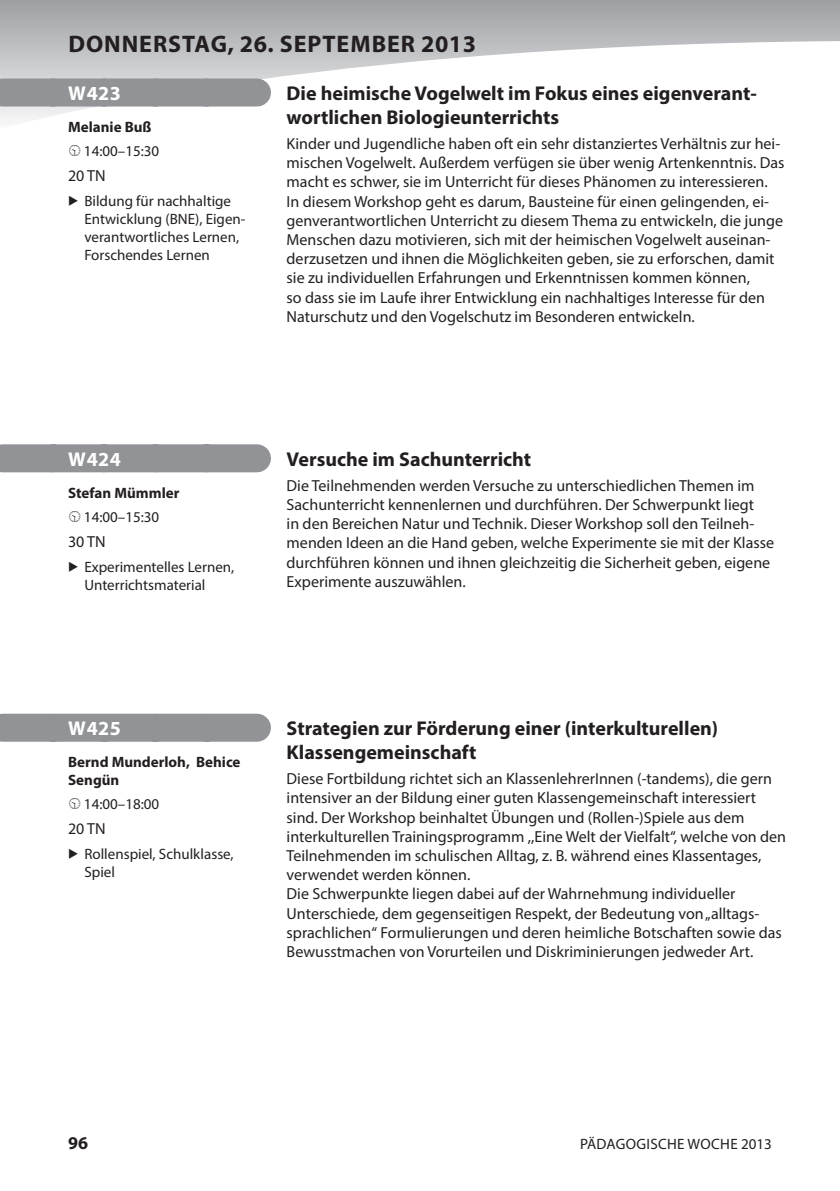
<style>
.page{position:relative;width:840px;height:1191px;background:#fff}
.page>*{position:absolute;margin:0;border:0;box-sizing:border-box;transform-origin:0 0}
.t1{font:700 24px "Myriad Pro";letter-spacing:.04em;color:#231f20}
.Titel{font:700 20px/24px "Myriad Pro";color:#231f20}
.Balken_links_kurz{font:700 20px "Myriad Pro";letter-spacing:.02em;color:#fff}
.t2{font:700 18px "Myriad Pro";color:#231f20}
.Beschreibung{font:16px/19.2px "Myriad Pro";color:#231f20}
.Teilnehmer{font:16px "Myriad Pro";color:#231f20}
.Stichwörter{font:15px/18px "Myriad Pro";color:#231f20}
.Referent{font:700 15px/18px "Myriad Pro";color:#231f20}
.Uhrzeit{font:15px "Myriad Pro";color:#231f20}
.Stichwörter-2{font:15px "Myriad Pro";letter-spacing:.02em;color:#231f20}
</style>
<div class="page">
<svg style="left:0;top:0;width:839px;height:121px"></svg>
<div style="left:3px;top:713px;width:254px;height:28px;background:#919396"></div>
<div style="left:3px;top:444px;width:254px;height:28px;background:#919396"></div>
<div style="left:3px;top:78px;width:254px;height:28px;background:#919396"></div>
<h1 class="t1" style="left:68px;top:28px;width:409px">DONNERSTAG, 26. SEPTEMBER 2013</h1>
<p class="Balken_links_kurz" style="left:68px;top:80px;width:54px">W423</p>
<p class="Referent" style="left:68px;top:118px;width:85px">Melanie Buß</p>
<p class="Uhrzeit" style="left:84px;top:142px;width:77px">14:00–15:30</p>
<p class="Teilnehmer" style="left:68px;top:166px;width:39px">20 TN</p>
<p class="Stichwörter" style="left:84px;top:191px;width:162px;text-indent:-16px">◆ Bildung für nachhaltige<br>Entwicklung (BNE), Eigen&shy;verantwortliches Lernen,<br>Forschendes Lernen</p>
<p class="Titel" style="left:286px;top:81px;width:471px">Die heimische Vogelwelt im Fokus eines eigenverant&shy;wortlichen Biologieunterrichts</p>
<p class="Beschreibung" style="left:286px;top:134px;width:499px">Kinder und Jugendliche haben oft ein sehr distanziertes Verhältnis zur hei&shy;mischen Vogelwelt. Außerdem verfügen sie über wenig Artenkenntnis. Das macht es schwer, sie im Unterricht für dieses Phänomen zu interessieren.<br>In diesem Workshop geht es darum, Bausteine für einen gelingenden, ei&shy;genverantwortlichen Unterricht zu diesem Thema zu entwickeln, die junge Menschen dazu motivieren, sich mit der heimischen Vogelwelt auseinan&shy;derzusetzen und ihnen die Möglichkeiten geben, sie zu erforschen, damit sie zu individuellen Erfahrungen und Erkenntnissen kommen können,<br>so dass sie im Laufe ihrer Entwicklung ein nachhaltiges Interesse für den Naturschutz und den Vogelschutz im Besonderen entwickeln.</p>
<p class="Balken_links_kurz" style="left:68px;top:446px;width:54px">W424</p>
<p class="Referent" style="left:68px;top:483px;width:113px">Stefan Mümmler</p>
<p class="Uhrzeit" style="left:84px;top:507px;width:77px">14:00–15:30</p>
<p class="Teilnehmer" style="left:68px;top:531px;width:39px">30 TN</p>
<p class="Stichwörter" style="left:84px;top:557px;width:151px;text-indent:-16px">◆ Experimentelles Lernen,<br>Unterrichtsmaterial</p>
<p class="Titel" style="left:286px;top:446px;width:246px">Versuche im Sachunterricht</p>
<p class="Beschreibung" style="left:286px;top:475px;width:488px">Die Teilnehmenden werden Versuche zu unterschiedlichen Themen im Sachunterricht kennenlernen und durchführen. Der Schwerpunkt liegt<br>in den Bereichen Natur und Technik. Dieser Workshop soll den Teilneh&shy;menden Ideen an die Hand geben, welche Experimente sie mit der Klasse durchführen können und ihnen gleichzeitig die Sicherheit geben, eigene Experimente auszuwählen.</p>
<p class="Balken_links_kurz" style="left:68px;top:715px;width:54px">W425</p>
<p class="Referent" style="left:68px;top:753px;width:174px">Bernd Munderloh, Behice<br>Sengün</p>
<p class="Uhrzeit" style="left:84px;top:795px;width:77px">14:00–18:00</p>
<p class="Teilnehmer" style="left:68px;top:818px;width:39px">20 TN</p>
<p class="Stichwörter" style="left:84px;top:844px;width:151px;text-indent:-16px">◆ Rollenspiel, Schulklasse,<br>Spiel</p>
<p class="Titel" style="left:286px;top:716px;width:433px">Strategien zur Förderung einer (interkulturellen)<br>Klassengemeinschaft</p>
<p class="Beschreibung" style="left:286px;top:769px;width:500px">Diese Fortbildung richtet sich an KlassenlehrerInnen (-tandems), die gern intensiver an der Bildung einer guten Klassengemeinschaft interessiert sind. Der Workshop beinhaltet Übungen und (Rollen-)Spiele aus dem interkulturellen Trainingsprogramm ,,Eine Welt der Vielfalt“, welche von den Teilnehmenden im schulischen Alltag, z. B. während eines Klassentages, verwendet werden können.</p>
<p class="Beschreibung" style="left:286px;top:884px;width:496px">Die Schwerpunkte liegen dabei auf der Wahrnehmung individueller Unterschiede, dem gegenseitigen Respekt, der Bedeutung von „alltags&shy;sprachlichen“ Formulierungen und deren heimliche Botschaften sowie das Bewusstmachen von Vorurteilen und Diskriminierungen jedweder Art.</p>
<p class="t2" style="left:68px;top:1131px;width:21px">96</p>
<p class="Stichwörter-2" style="left:579px;top:1135px;width:193px">PÄDAGOGISCHE WOCHE 2013</p>
</div>
